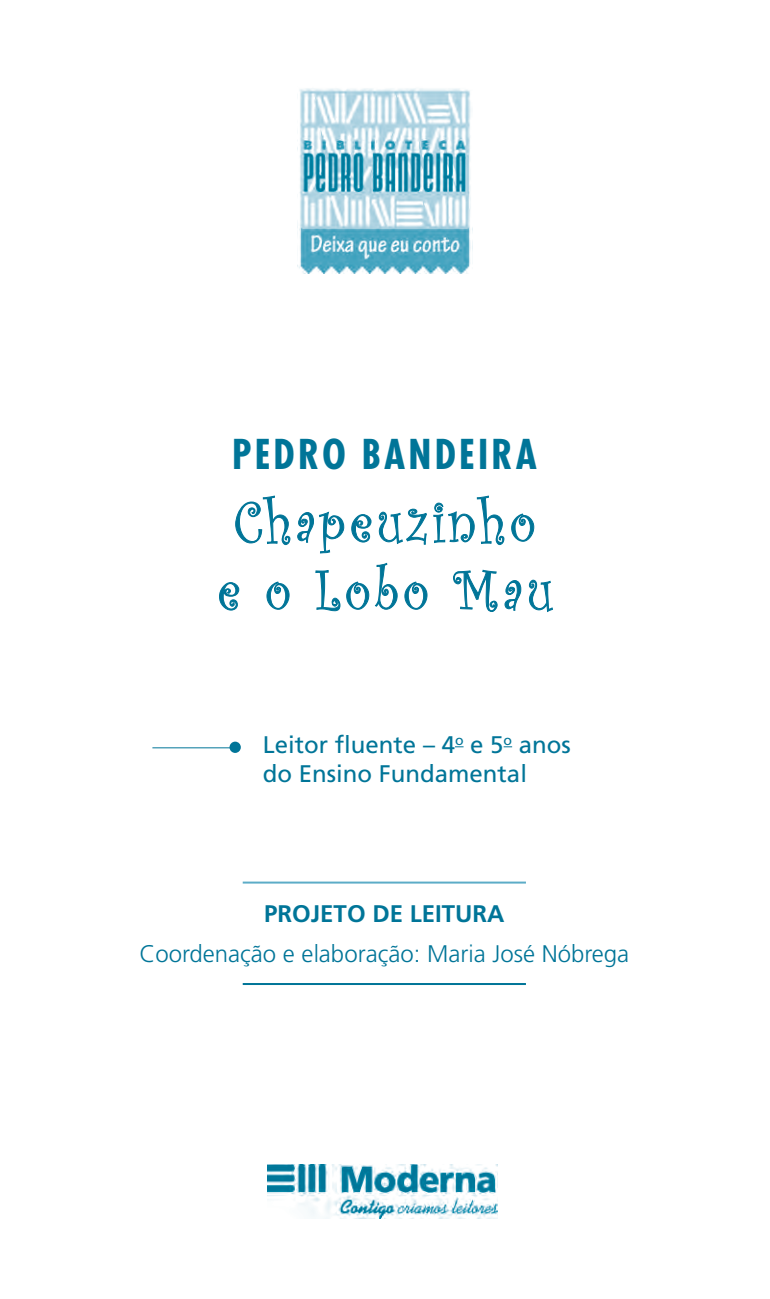
<style>
.page{position:relative;width:770px;height:1299px;background:#fff}
.page>*{position:absolute;margin:0;border:0;box-sizing:border-box;transform-origin:0 0}
.t1{font:60px/68px "Curlz";letter-spacing:.08em;color:#007598;scale:.9 1}
.t2{font:700 condensed 40px "Futura Std";letter-spacing:.08em;color:#007598}
.t3{font:300 24px/40.2px "Frutiger";color:#007598;text-align:center}
.t4{font:24px/28.8px "Frutiger";color:#007598}
.s1{font-weight:700}
</style>
<div class="page">
<hr style="left:243px;top:881px;width:283px;height:2px;background:#5cacc7">
<hr style="left:243px;top:983px;width:283px;height:2px;background:#007598">
<img style="left:267px;top:1164px;width:231px;height:54px">
<hr style="left:152px;top:747px;width:85px;height:1px;background:#007598">
<div style="left:229px;top:741px;width:12px;height:12px;background:#007598;border-radius:50%"></div>
<svg style="left:235px;top:495px;width:55px;height:50px"></svg>
<svg style="left:297px;top:511px;width:47px;height:42px"></svg>
<svg style="left:351px;top:514px;width:20px;height:28px"></svg>
<svg style="left:379px;top:509px;width:48px;height:35px"></svg>
<svg style="left:433px;top:495px;width:71px;height:50px"></svg>
<svg style="left:511px;top:513px;width:23px;height:28px"></svg>
<svg style="left:219px;top:582px;width:20px;height:28px"></svg>
<svg style="left:267px;top:581px;width:22px;height:28px"></svg>
<svg style="left:315px;top:570px;width:25px;height:41px"></svg>
<svg style="left:346px;top:581px;width:23px;height:28px"></svg>
<svg style="left:375px;top:563px;width:23px;height:46px"></svg>
<svg style="left:404px;top:581px;width:23px;height:28px"></svg>
<svg style="left:453px;top:570px;width:44px;height:42px"></svg>
<svg style="left:505px;top:580px;width:16px;height:30px"></svg>
<svg style="left:529px;top:580px;width:24px;height:32px"></svg>
<img style="left:299px;top:88px;width:174px;height:185px">
<p class="t2" style="left:232px;top:429px;width:306px">PEDRO BANDEIRA</p>
<p class="t1" style="left:217px;top:485px;width:374px">Chapeuzinho e o Lobo Mau</p>
<p class="t4" style="left:263px;top:730px;width:309px">Leitor fluente – 4<sup>o</sup> e 5<sup>o</sup> anos do Ensino Fundamental</p>
<p class="t3" style="left:139px;top:893px;width:491px"><span class="s1">PROJETO DE LEITURA<br></span>Coordenação e elaboração: Maria José Nóbrega</p>
</div>
